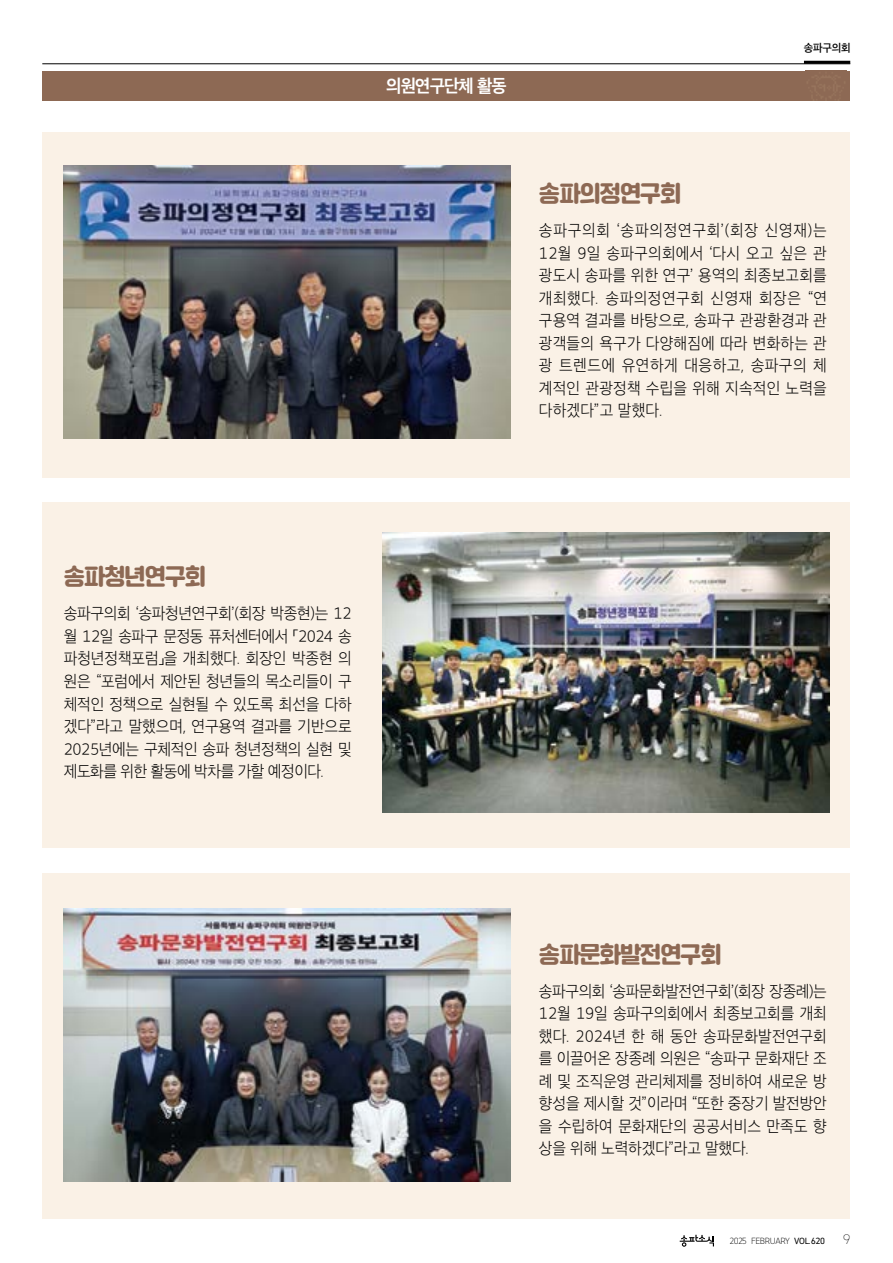
<style>
.page{position:relative;width:893px;height:1263px;background:#fff}
.page>*{position:absolute;margin:0;border:0;box-sizing:border-box;transform-origin:0 0}
.t1{font:22.5px "SD Gyeokdong GL2 f Hv";letter-spacing:-.045em;color:#8d6954;scale:.94 1}
.t2{font:17.25px "SD Gothic Neoa Uni g Bd";letter-spacing:-.045em;color:#fff;scale:.96 1}
.t3{font:15.75px/22.5px "SD Gothic Neoa Uni b Ul";letter-spacing:-.005em;color:#000;text-align:justify;scale:.94 1}
.t4{font:12.75px "SD November c Th";color:#000}
.t5{font:10.5px "SD Gothic Neoa Uni f Sb";letter-spacing:-.02em;color:#000}
.t6{font:8.25px "SD November e El";letter-spacing:-.04em;color:#000}
.s1{font-family:"SD November i Rg"}
</style>
<div class="page">
<hr style="left:42px;top:64px;width:808px;height:1px;background:#000">
<hr style="left:804px;top:61px;width:46px;height:3px;background:#000">
<div style="left:43px;top:71px;width:807px;height:29px;background:#8d6954"></div>
<img style="left:807px;top:76px;width:38px;height:22px">
<div style="left:43px;top:873px;width:807px;height:346px;background:#faf1e6"></div>
<img style="left:64px;top:909px;width:446px;height:272px">
<div style="left:43px;top:132px;width:807px;height:346px;background:#faf1e6"></div>
<img style="left:64px;top:165px;width:446px;height:274px">
<div style="left:43px;top:502px;width:807px;height:346px;background:#faf1e6"></div>
<img style="left:383px;top:533px;width:446px;height:279px">
<svg style="left:680px;top:1235px;width:34px;height:12px"></svg>
<p class="t2" style="left:386px;top:77px;width:127px">의원연구단체 활동</p>
<p class="t5" style="left:804px;top:43px;width:48px">송파구의회</p>
<h1 class="t1" style="left:539px;top:182px;width:153px">송파의정연구회</h1>
<p class="t3" style="left:539px;top:219px;width:308px">송파구의회 ‘송파의정연구회’(회장 신영재)는 12월 9일 송파구의회에서 ‘다시 오고 싶은 관 광도시 송파를 위한 연구’ 용역의 최종보고회를 개최했다. 송파의정연구회 신영재 회장은 “연 구용역 결과를 바탕으로, 송파구 관광환경과 관 광객들의 욕구가 다양해짐에 따라 변화하는 관 광 트렌드에 유연하게 대응하고, 송파구의 체 계적인 관광정책 수립을 위해 지속적인 노력을 다하겠다”고 말했다.</p>
<h1 class="t1" style="left:64px;top:565px;width:153px">송파청년연구회</h1>
<p class="t3" style="left:64px;top:602px;width:308px">송파구의회 ‘송파청년연구회’(회장 박종현)는 12 월 12일 송파구 문정동 퓨처센터에서 「2024 송 파청년정책포럼」을 개최했다. 회장인 박종현 의 원은 “포럼에서 제안된 청년들의 목소리들이 구 체적인 정책으로 실현될 수 있도록 최선을 다하 겠다”라고 말했으며, 연구용역 결과를 기반으로 2025년에는 구체적인 송파 청년정책의 실현 및 제도화를 위한 활동에 박차를 가할 예정이다.</p>
<h1 class="t1" style="left:539px;top:942px;width:196px">송파문화발전연구회</h1>
<p class="t3" style="left:539px;top:980px;width:308px">송파구의회 ‘송파문화발전연구회’(회장 장종례)는 12월 19일 송파구의회에서 최종보고회를 개최 했다. 2024년 한 해 동안 송파문화발전연구회 를 이끌어온 장종례 의원은 “송파구 문화재단 조 례 및 조직운영 관리체제를 정비하여 새로운 방 향성을 제시할 것”이라며 “또한 중장기 발전방안 을 수립하여 문화재단의 공공서비스 만족도 향 상을 위해 노력하겠다”라고 말했다.</p>
<p class="t6" style="left:730px;top:1234px;width:97px">2025 FEBRUARY <span class="s1">VOL. 620</span></p>
<p class="t4" style="left:843px;top:1230px;width:9px">9</p>
</div>
